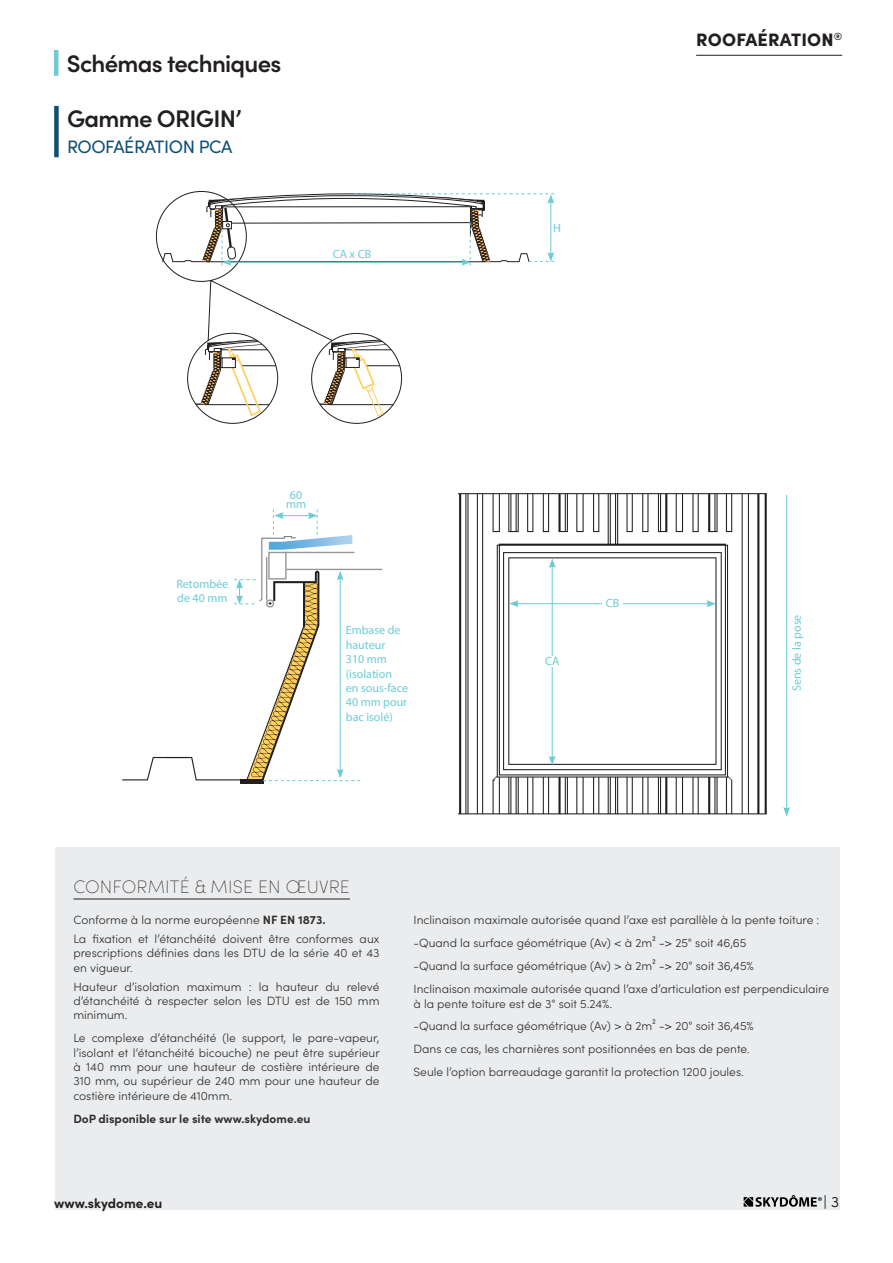
<style>
.page{position:relative;width:893px;height:1263px;background:#fff}
.page>*{position:absolute;margin:0;border:0;box-sizing:border-box;transform-origin:0 0}
._03_-_Titre_Désenfumage{font:600 24px "Sofia Pro";letter-spacing:-.03em;color:#231f20}
._04_-_Performances_Class_Certifications{font:200 18px "Sofia Pro";letter-spacing:.01em;color:#231f20}
._03_-_Titre_Désenfumage-2{font:18px "Sofia Pro";letter-spacing:-.03em;color:#104f76}
._01_-_Titre_produit{font:900 18px "Sofia Pro";letter-spacing:.01em;color:#231f20}
.t1{font:300 15px "Sofia Pro";color:#000}
._04_-_Sous_titre{font:700 13.5px "Sofia Pro";color:#231f20}
._06_-_Texte_courant{font:300 12px/14.4px "Sofia Pro";color:#312f30;text-align:justify}
.t2{font:12px/14.4px "Myriad Pro";color:#6dcbd6}
._06_-_Texte_courant-2{font:700 12px "Sofia Pro";color:#312f30}
.s1{font-weight:700}
.s2{color:#231f20}
</style>
<div class="page">
<hr style="left:54px;top:50px;width:4px;height:26px;background:#6dcbd6">
<hr style="left:696px;top:55px;width:146px;height:1px;background:#231f20">
<div style="left:54px;top:106px;width:5px;height:51px;background:#104f76"></div>
<div style="left:55px;top:847px;width:785px;height:363px;background:#eaeced"></div>
<hr style="left:73px;top:899px;width:277px;height:1px;background:#231f20">
<svg style="left:156px;top:191px;width:246px;height:233px"></svg>
<svg style="left:195px;top:340px;width:197px;height:76px"></svg>
<svg style="left:162px;top:193px;width:392px;height:73px"></svg>
<div style="left:240px;top:779px;width:24px;height:5px;background:#231f20"></div>
<hr style="left:286px;top:569px;width:96px;height:1px;background:#939598">
<img style="left:458px;top:493px;width:309px;height:322px">
<hr style="left:516px;top:603px;width:193px;height:1px;background:#6dcbd6">
<svg style="left:509px;top:600px;width:10px;height:7px"></svg>
<svg style="left:706px;top:600px;width:10px;height:7px"></svg>
<hr style="left:552px;top:565px;width:1px;height:193px;background:#6dcbd6">
<svg style="left:549px;top:756px;width:7px;height:9px"></svg>
<svg style="left:549px;top:558px;width:7px;height:10px"></svg>
<hr style="left:786px;top:495px;width:1px;height:314px;background:#6dcbd6">
<svg style="left:783px;top:807px;width:7px;height:9px"></svg>
<div style="left:602px;top:598px;width:21px;height:11px;background:#fff"></div>
<div style="left:542px;top:656px;width:20px;height:11px;background:#fff"></div>
<svg style="left:122px;top:509px;width:238px;height:272px"></svg>
<svg style="left:744px;top:1195px;width:78px;height:12px"></svg>
<p class="_03_-_Titre_Désenfumage" style="left:67px;top:45px;width:216px">Schémas techniques</p>
<p class="_03_-_Titre_Désenfumage" style="left:67px;top:101px;width:176px">Gamme ORIGIN’</p>
<p class="_03_-_Titre_Désenfumage-2" style="left:67px;top:134px;width:167px">ROOFAÉRATION PCA</p>
<p class="t2" style="left:333px;top:247px;width:40px">CA x CB</p>
<p class="t2" style="left:176px;top:576px;width:53px">Retombée de 40 mm</p>
<p class="t2" style="left:290px;top:488px;width:14px">60</p>
<p class="t2" style="left:286px;top:497px;width:22px">mm</p>
<p class="t2" style="left:346px;top:623px;width:56px">Embase de</p>
<p class="t2" style="left:346px;top:637px;width:41px">hauteur</p>
<p class="t2" style="left:346px;top:652px;width:43px">310 mm</p>
<p class="t2" style="left:346px;top:666px;width:48px">(isolation</p>
<p class="t2" style="left:346px;top:680px;width:64px">en sous-face</p>
<p class="t2" style="left:346px;top:695px;width:63px">40 mm pour</p>
<p class="t2" style="left:346px;top:709px;width:48px">bac isolé)</p>
<p class="t2" style="left:553px;top:220px;width:9px">H</p>
<p class="_01_-_Titre_produit" style="left:696px;top:26px;width:148px">ROOFAÉRATION<sup>®</sup></p>
<p class="t2" style="left:545px;top:654px;width:16px">CA</p>
<p class="t2" style="left:606px;top:596px;width:15px">CB</p>
<p class="t2" style="left:789px;top:691px;width:78px;rotate:-90deg">Sens de la pose</p>
<p class="_04_-_Performances_Class_Certifications" style="left:73px;top:874px;width:278px">CONFORMITÉ &amp; MISE EN ŒUVRE</p>
<p class="_06_-_Texte_courant" style="left:73px;top:912px;width:254px">Conforme à la norme européenne <span class="s1">NF EN 1873.</span></p>
<p class="_06_-_Texte_courant" style="left:73px;top:931px;width:308px">La fixation et l’étanchéité doivent être conformes aux prescriptions définies dans les DTU de la série 40 et 43 en vigueur.</p>
<p class="_06_-_Texte_courant" style="left:73px;top:978px;width:308px">Hauteur d’isolation maximum : la hauteur du relevé d’étanchéité à respecter selon les DTU est de 150 mm minimum.</p>
<p class="_06_-_Texte_courant" style="left:73px;top:1030px;width:308px">Le complexe d’étanchéité (le support, le pare-vapeur, l’isolant et l’étanchéité bicouche) ne peut être supérieur à 140 mm pour une hauteur de costière intérieure de 310 mm, ou supérieur de 240 mm pour une hauteur de costière intérieure de 410mm.</p>
<p class="_06_-_Texte_courant-2" style="left:73px;top:1109px;width:239px">DoP disponible sur le site www.skydome.eu</p>
<p class="_06_-_Texte_courant" style="left:414px;top:912px;width:407px">Inclinaison maximale autorisée quand l’axe est parallèle à la pente toiture :</p>
<p class="_06_-_Texte_courant" style="left:414px;top:935px;width:334px">-Quand la surface géométrique (Av) &lt; à 2m² <span class="s2">-&gt;</span> 25° soit 46,65</p>
<p class="_06_-_Texte_courant" style="left:414px;top:958px;width:342px">-Quand la surface géométrique (Av) &gt; à 2m² <span class="s2">-&gt;</span> 20° soit 36,45%</p>
<p class="_06_-_Texte_courant" style="left:414px;top:981px;width:417px">Inclinaison maximale autorisée quand l’axe d’articulation est perpendiculaire à la pente toiture est de 3° soit 5.24%.</p>
<p class="_06_-_Texte_courant" style="left:414px;top:1018px;width:342px">-Quand la surface géométrique (Av) &gt; à 2m² <span class="s2">-&gt;</span> 20° soit 36,45%</p>
<p class="_06_-_Texte_courant" style="left:414px;top:1041px;width:338px">Dans ce cas, les charnières sont positionnées en bas de pente.</p>
<p class="_06_-_Texte_courant" style="left:414px;top:1064px;width:332px">Seule l’option barreaudage garantit la protection 1200 joules.</p>
<p class="_04_-_Sous_titre" style="left:54px;top:1193px;width:110px">www.skydome.eu</p>
<p class="t1" style="left:823px;top:1190px;width:17px">| 3</p>
</div>
